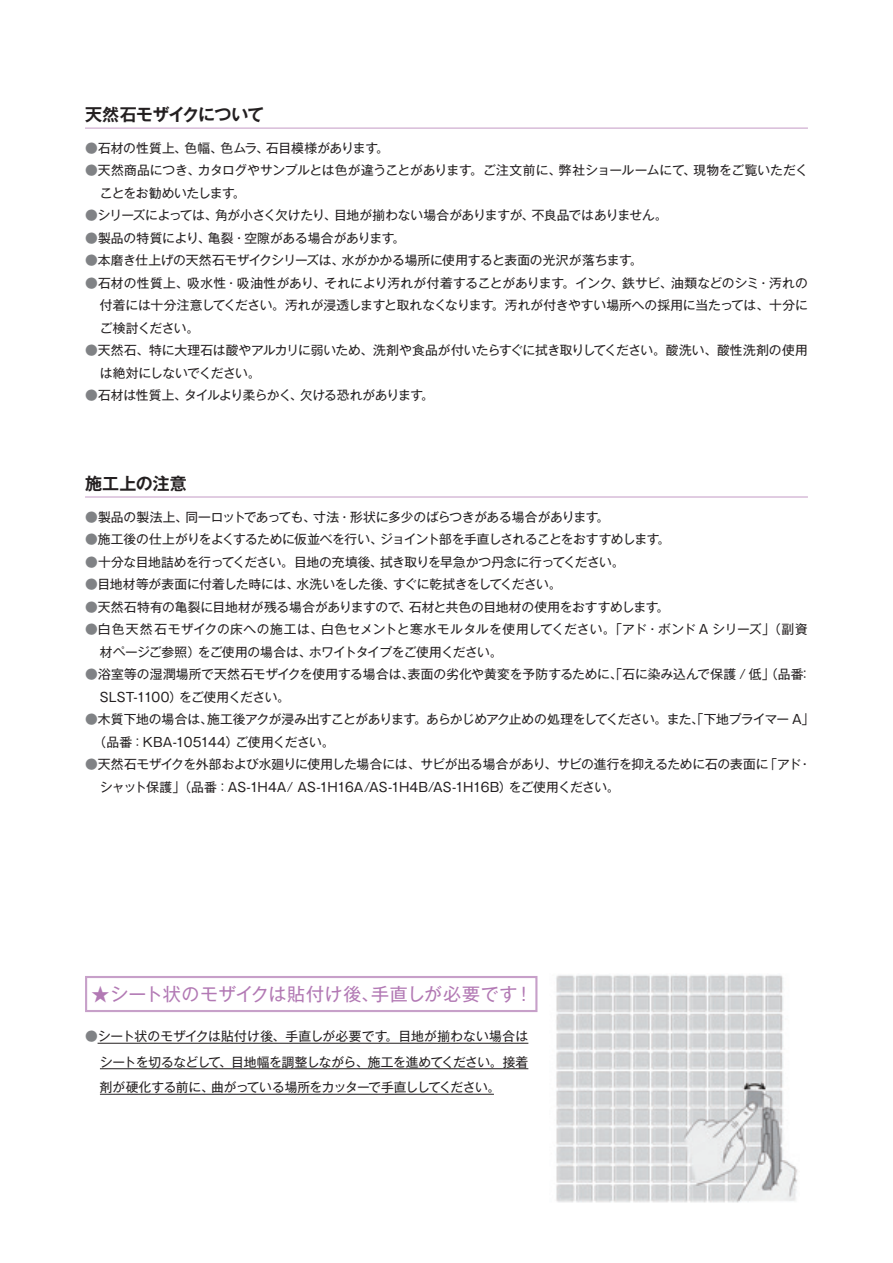
<style>
.page{position:relative;width:893px;height:1263px;background:#fff}
.page>*{position:absolute;margin:0;border:0;box-sizing:border-box;transform-origin:0 0}
.t1{font:18px "Gothic MB101 Pro";letter-spacing:.025em;color:#b279b4}
.t2{font:700 16.95px "Gothic MB101 Pro De";letter-spacing:-.04em;color:#231f20}
.t3{font:700 16.95px "Gothic MB101 Pro De";letter-spacing:-.02em;color:#231f20}
.t4{font:12.75px/22.5px "Gothic MB101 Pro";letter-spacing:-.02em;color:#231f20}
.t5{font:12.75px/22.5px "Gothic MB101 Pro";letter-spacing:-.04em;color:#231f20}
.t6{font:12.75px/22.5px "Gothic MB101 Pro";color:#231f20}
.s1{color:#808285}
</style>
<div class="page">
<hr style="left:98px;top:1043px;width:430px;height:1px;background:#231f20">
<hr style="left:100px;top:1068px;width:428px;height:1px;background:#231f20">
<hr style="left:100px;top:1094px;width:394px;height:1px;background:#231f20">
<hr style="left:85px;top:496px;width:723px;height:1px;background:#c7a0c9">
<hr style="left:85px;top:128px;width:723px;height:1px;background:#c7a0c9">
<img style="left:556px;top:975px;width:242px;height:228px">
<div style="left:85px;top:976px;width:452px;height:36px;border:2px solid #c7a0c9"></div>
<h2 class="t2" style="left:85px;top:101px;width:181px">天然石モザイクについて</h2>
<p class="t4" style="left:85px;top:135px;width:305px"><span class="s1">●</span>石材の性質上、色幅、色ムラ、石目模様があります。</p>
<p class="t4" style="left:100px;top:157px;width:709px;text-indent:-15px"><span class="s1">●</span>天然商品につき、カタログやサンプルとは色が違うことがあります。ご注文前に、弊社ショールームにて、現物をご覧いただくことをお勧めいたします。</p>
<p class="t4" style="left:85px;top:202px;width:584px"><span class="s1">●</span>シリーズによっては、角が小さく欠けたり、目地が揃わない場合がありますが、不良品ではありません。</p>
<p class="t4" style="left:85px;top:225px;width:322px"><span class="s1">●</span>製品の特質により、亀裂・空隙がある場合があります。</p>
<p class="t4" style="left:85px;top:247px;width:559px"><span class="s1">●</span>本磨き仕上げの天然石モザイクシリーズは、水がかかる場所に使用すると表面の光沢が落ちます。</p>
<p class="t4" style="left:100px;top:270px;width:709px;text-align:justify;text-indent:-15px"><span class="s1">●</span>石材の性質上、吸水性・吸油性があり、それにより汚れが付着することがあります。インク、鉄サビ、油類などのシミ・汚れの付着には十分注意してください。汚れが浸透しますと取れなくなります。汚れが付きやすい場所への採用に当たっては、十分にご検討ください。</p>
<p class="t4" style="left:100px;top:337px;width:709px;text-indent:-15px"><span class="s1">●</span>天然石、特に大理石は酸やアルカリに弱いため、洗剤や食品が付いたらすぐに拭き取りしてください。酸洗い、酸性洗剤の使用は絶対にしないでください。</p>
<p class="t5" style="left:85px;top:382px;width:350px"><span class="s1">●</span>石材は性質上、タイルより柔らかく、欠ける恐れがあります。</p>
<h2 class="t3" style="left:85px;top:470px;width:103px">施工上の注意</h2>
<p class="t4" style="left:85px;top:504px;width:526px"><span class="s1">●</span>製品の製法上、同一ロットであっても、寸法・形状に多少のばらつきがある場合があります。</p>
<p class="t5" style="left:85px;top:526px;width:587px"><span class="s1">●</span>施工後の仕上がりをよくするために仮並べを行い、ジョイント部を手直しされることをおすすめします。</p>
<p class="t4" style="left:85px;top:549px;width:541px"><span class="s1">●</span>十分な目地詰めを行ってください。目地の充填後、拭き取りを早急かつ丹念に行ってください。</p>
<p class="t4" style="left:85px;top:571px;width:478px"><span class="s1">●</span>目地材等が表面に付着した時には、水洗いをした後、すぐに乾拭きをしてください。</p>
<p class="t4" style="left:85px;top:594px;width:586px"><span class="s1">●</span>天然石特有の亀裂に目地材が残る場合がありますので、石材と共色の目地材の使用をおすすめします。</p>
<p class="t4" style="left:100px;top:616px;width:709px;text-indent:-15px"><span class="s1">●</span>白色天然石モザイクの床への施工は、白色セメントと寒水モルタルを使用してください。「アド・ボンド A シリーズ」（副資材ページご参照）をご使用の場合は、ホワイトタイプをご使用ください。</p>
<p class="t6" style="left:100px;top:661px;width:713px;text-indent:-15px"><span class="s1">●</span>浴室等の湿潤場所で天然石モザイクを使用する場合は、表面の劣化や黄変を予防するために、「石に染み込んで保護 / 低」（品番：<br>SLST-1100）をご使用ください。</p>
<p class="t5" style="left:94px;top:706px;width:722px;text-indent:-9px"><span class="s1">●</span>木質下地の場合は、施工後アクが浸み出すことがあります。あらかじめアク止めの処理をしてください。また、「下地プライマー A」（品番：KBA-105144）ご使用ください。</p>
<p class="t4" style="left:100px;top:751px;width:713px;text-indent:-15px"><span class="s1">●</span>天然石モザイクを外部および水廻りに使用した場合には、サビが出る場合があり、サビの進行を抑えるために石の表面に「アド・シャット保護」（品番：AS-1H4A/ AS-1H16A/AS-1H4B/AS-1H16B）をご使用ください。</p>
<h1 class="t1" style="left:91px;top:979px;width:443px">★シート状のモザイクは貼付け後、手直しが必要です！</h1>
<p class="t4" style="left:100px;top:1022px;width:430px;line-height:25.5px;text-align:justify;text-indent:-15px"><span class="s1">●</span>シート状のモザイクは貼付け後、手直しが必要です。目地が揃わない場合はシートを切るなどして、目地幅を調整しながら、施工を進めてください。接着剤が硬化する前に、曲がっている場所をカッターで手直ししてください。</p>
</div>
